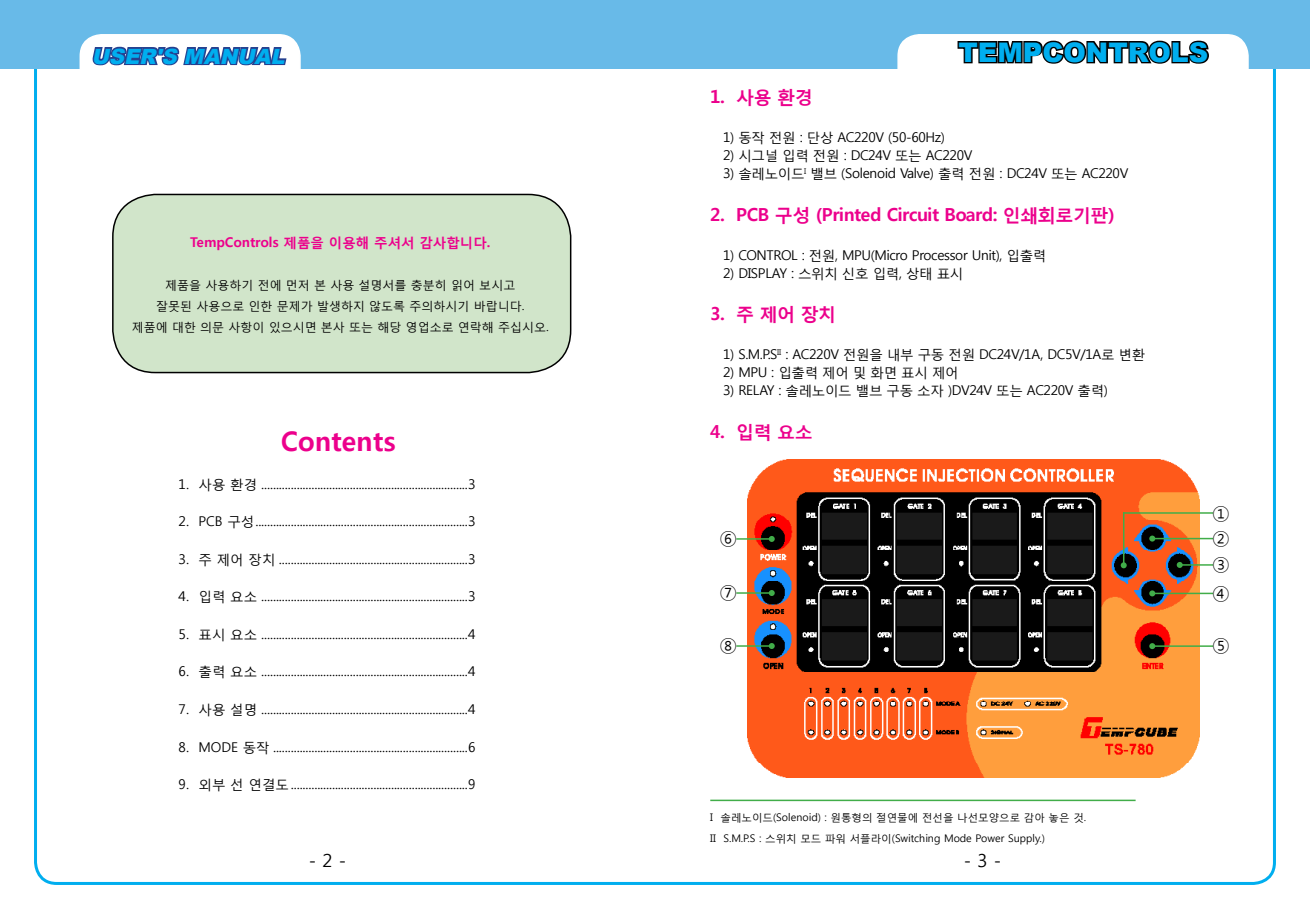
<style>
.page{position:relative;width:1310px;height:919px;background:#fff}
.page>*{position:absolute;margin:0;border:0;box-sizing:border-box;transform-origin:0 0}
.t1{font:900 27px "Arial";color:#00aeef}
.t2{font:700 27px "Malgun Gothic";color:#ec008c}
.t3{font:italic 900 21px "Arial";color:#00aeef}
.t4{font:700 18px "Malgun Gothic";letter-spacing:-.025em;color:#ec008c}
.t5{font:18px/26px "Malgun Gothic";color:#000}
.t6{font:13.5px "Malgun Gothic";letter-spacing:-.025em;color:#000}
.t7{font:700 13.5px "Malgun Gothic";color:#ec008c}
.t8{font:12px/21px "Malgun Gothic";color:#000;text-align:center}
.t9{font:10.5px/21px "Malgun Gothic";color:#000}
</style>
<div class="page">
<div style="left:0;top:0;width:1310px;height:68px;background:#68bae8"></div>
<div style="left:80px;top:35px;width:220px;height:90px;background:#fff;border-radius:21px"></div>
<div style="left:80px;top:34px;width:221px;height:92px;border:2px solid #fff;border-radius:21px"></div>
<svg style="left:91px;top:34px;width:197px;height:32px"></svg>
<div style="left:898px;top:35px;width:350px;height:90px;background:#fff;border-radius:21px"></div>
<div style="left:897px;top:34px;width:351px;height:92px;border:2px solid #fff;border-radius:21px"></div>
<svg style="left:956px;top:34px;width:255px;height:30px"></svg>
<hr style="left:710px;top:799px;width:425px;height:2px;background:#41ad49">
<div style="left:113px;top:194px;width:458px;height:178px;background:#d1e5ca;border-radius:43px"></div>
<div style="left:112px;top:194px;width:459px;height:179px;border:2px solid #000;border-radius:43px"></div>
<img style="left:747px;top:459px;width:452px;height:318px">
<hr style="left:736px;top:538px;width:36px;height:1px;background:#41ad49">
<svg style="left:769px;top:536px;width:6px;height:6px"></svg>
<hr style="left:736px;top:592px;width:36px;height:1px;background:#41ad49">
<svg style="left:769px;top:590px;width:6px;height:6px"></svg>
<hr style="left:736px;top:645px;width:36px;height:1px;background:#41ad49">
<svg style="left:769px;top:643px;width:6px;height:6px"></svg>
<hr style="left:1152px;top:592px;width:61px;height:2px;background:#41ad49">
<svg style="left:1149px;top:590px;width:6px;height:6px"></svg>
<hr style="left:1152px;top:537px;width:61px;height:2px;background:#41ad49">
<svg style="left:1149px;top:535px;width:6px;height:6px"></svg>
<hr style="left:1179px;top:564px;width:34px;height:1px;background:#41ad49">
<svg style="left:1176px;top:562px;width:6px;height:6px"></svg>
<hr style="left:1123px;top:512px;width:1px;height:53px;background:#41ad49">
<svg style="left:1120px;top:562px;width:6px;height:6px"></svg>
<hr style="left:1123px;top:512px;width:90px;height:1px;background:#41ad49">
<hr style="left:1152px;top:645px;width:61px;height:1px;background:#41ad49">
<svg style="left:1149px;top:643px;width:6px;height:6px"></svg>
<h2 class="t3" style="left:91px;top:41px;width:201px">USER'S MANUAL</h2>
<p class="t7" style="left:190px;top:234px;width:302px">TempControls 제품을 이용해 주셔서 감사합니다.</p>
<p class="t8" style="left:132px;top:274px;width:418px">제품을 사용하기 전에 먼저 본 사용 설명서를 충분히 읽어 보시고<br>잘못된 사용으로 인한 문제가 발생하지 않도록 주의하시기 바랍니다.<br>제품에 대한 의문 사항이 있으시면 본사 또는 해당 영업소로 연락해 주십시오.</p>
<h1 class="t2" style="left:281px;top:425px;width:116px">Contents</h1>
<p class="t6" style="left:179px;top:476px;width:299px">1. 사용 환경 ‥‥‥‥‥‥‥‥‥‥‥‥‥‥‥‥‥‥‥‥‥‥‥‥‥‥‥‥‥‥‥‥‥‥‥3</p>
<p class="t6" style="left:179px;top:513px;width:299px">2. PCB 구성‥‥‥‥‥‥‥‥‥‥‥‥‥‥‥‥‥‥‥‥‥‥‥‥‥‥‥‥‥‥‥‥‥‥‥‥3</p>
<p class="t6" style="left:179px;top:551px;width:299px">3. 주 제어 장치 ‥‥‥‥‥‥‥‥‥‥‥‥‥‥‥‥‥‥‥‥‥‥‥‥‥‥‥‥‥‥‥‥3</p>
<p class="t6" style="left:179px;top:588px;width:299px">4. 입력 요소 ‥‥‥‥‥‥‥‥‥‥‥‥‥‥‥‥‥‥‥‥‥‥‥‥‥‥‥‥‥‥‥‥‥‥‥3</p>
<p class="t6" style="left:179px;top:626px;width:299px">5. 표시 요소 ‥‥‥‥‥‥‥‥‥‥‥‥‥‥‥‥‥‥‥‥‥‥‥‥‥‥‥‥‥‥‥‥‥‥‥4</p>
<p class="t6" style="left:179px;top:663px;width:299px">6. 출력 요소 ‥‥‥‥‥‥‥‥‥‥‥‥‥‥‥‥‥‥‥‥‥‥‥‥‥‥‥‥‥‥‥‥‥‥‥4</p>
<p class="t6" style="left:179px;top:701px;width:299px">7. 사용 설명 ‥‥‥‥‥‥‥‥‥‥‥‥‥‥‥‥‥‥‥‥‥‥‥‥‥‥‥‥‥‥‥‥‥‥‥4</p>
<p class="t6" style="left:179px;top:738px;width:299px">8. MODE 동작 ‥‥‥‥‥‥‥‥‥‥‥‥‥‥‥‥‥‥‥‥‥‥‥‥‥‥‥‥‥‥‥‥‥6</p>
<p class="t6" style="left:179px;top:776px;width:299px">9. 외부 선 연결도‥‥‥‥‥‥‥‥‥‥‥‥‥‥‥‥‥‥‥‥‥‥‥‥‥‥‥‥‥‥9</p>
<h1 class="t1" style="left:958px;top:33px;width:251px">TEMPCONTROLS</h1>
<h3 class="t4" style="left:710px;top:86px;width:104px">1. 사용 환경</h3>
<p class="t6" style="left:723px;top:129px;width:223px">1) 동작 전원 : 단상 AC220V (50-60Hz)</p>
<p class="t6" style="left:723px;top:147px;width:251px">2) 시그널 입력 전원 : DC24V 또는 AC220V</p>
<p class="t6" style="left:723px;top:165px;width:407px">3) 솔레노이드<sup>I</sup> 밸브 (Solenoid Valve) 출력 전원 : DC24V 또는 AC220V</p>
<h3 class="t4" style="left:710px;top:203px;width:406px">2. PCB 구성 (Printed Circuit Board: 인쇄회로기판)</h3>
<p class="t6" style="left:723px;top:247px;width:325px">1) CONTROL : 전원, MPU(Micro Processor Unit), 입출력</p>
<p class="t6" style="left:723px;top:265px;width:242px">2) DISPLAY : 스위치 신호 입력, 상태 표시</p>
<h3 class="t4" style="left:710px;top:303px;width:127px">3. 주 제어 장치</h3>
<p class="t6" style="left:723px;top:347px;width:424px">1) S.M.P.S<sup>II</sup> : AC220V 전원을 내부 구동 전원 DC24V/1A, DC5V/1A로 변환</p>
<p class="t6" style="left:723px;top:365px;width:237px">2) MPU : 입출력 제어 및 화면 표시 제어</p>
<p class="t6" style="left:723px;top:383px;width:386px">3) RELAY : 솔레노이드 밸브 구동 소자 )DV24V 또는 AC220V 출력)</p>
<h3 class="t4" style="left:710px;top:421px;width:104px">4. 입력 요소</h3>
<h3 class="t5" style="left:719px;top:524px;width:19px">⑥</h3>
<h3 class="t5" style="left:719px;top:578px;width:19px">⑦</h3>
<h3 class="t5" style="left:719px;top:631px;width:19px">⑧</h3>
<p class="t9" style="left:710px;top:807px;width:377px">I 솔레노이드(Solenoid) : 원통형의 절연물에 전선을 나선모양으로 감아 놓은 것.<br>II S.M.P.S : 스위치 모드 파워 서플라이(Switching Mode Power Supply.)</p>
<h3 class="t5" style="left:1212px;top:499px;width:19px">①</h3>
<h3 class="t5" style="left:1212px;top:524px;width:19px">②<br>③</h3>
<h3 class="t5" style="left:1212px;top:579px;width:19px">④</h3>
<h3 class="t5" style="left:1212px;top:632px;width:19px">⑤</h3>
<h3 class="t5" style="left:309px;top:848px;width:39px">- 2 -</h3>
<h3 class="t5" style="left:964px;top:848px;width:39px">- 3 -</h3>
</div>
